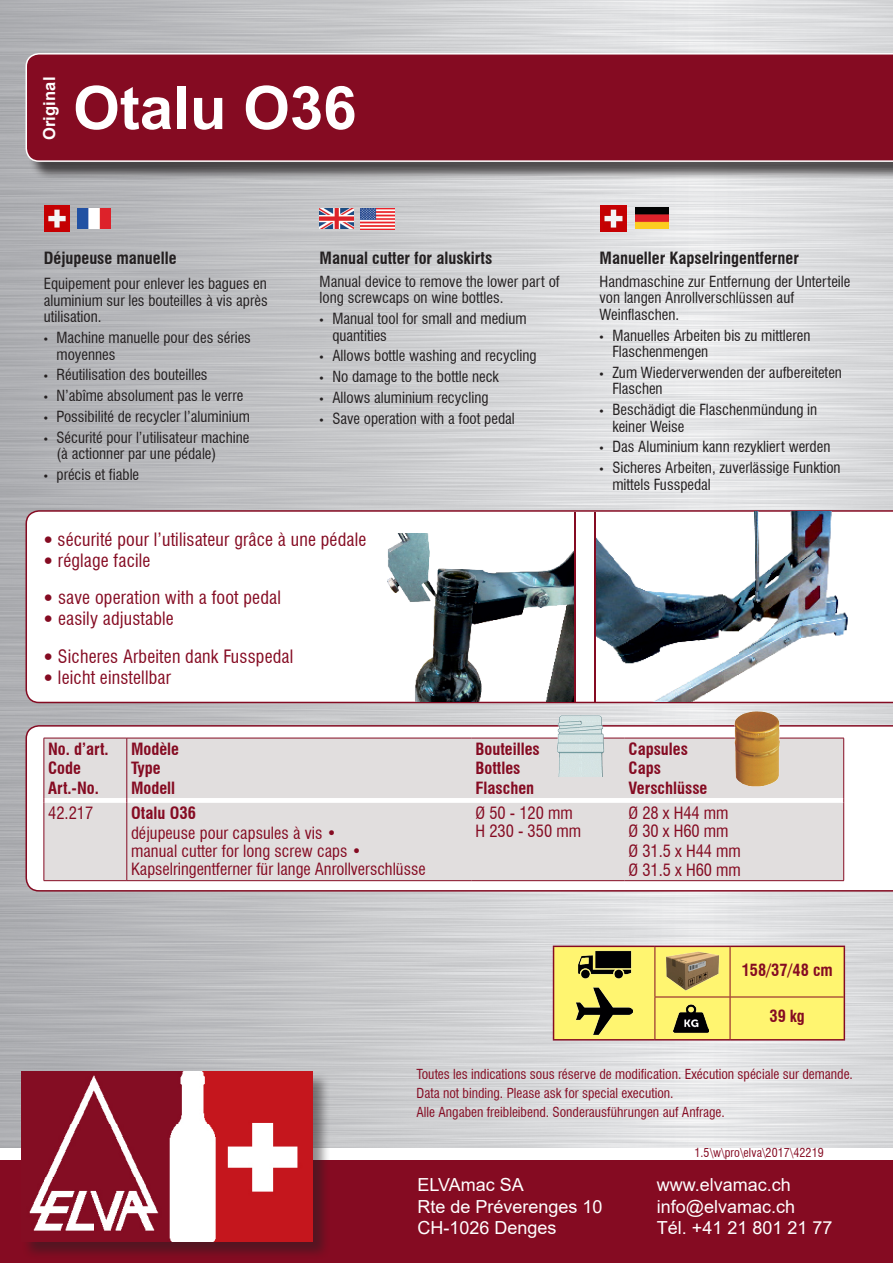
<style>
.page{position:relative;width:893px;height:1263px;background:#fff}
.page>*{position:absolute;margin:0;border:0;box-sizing:border-box;transform-origin:0 0}
.t1{font:700 60px "Arial";color:#fff}
.t2{font:condensed 18px "Swiss 721 BT";letter-spacing:.01em;color:#850b22}
.t3{font:18px/21.6px "Arial";color:#fff}
.t4{font:condensed 16.5px/18px "Swiss 721 BT";color:#850b22}
.t5{font:700 condensed 16.5px "Swiss 721 BT";color:#850b22}
.t6{font:700 condensed 16.5px "Swiss 721 BT";color:#231f20}
.t7{font:700 16.5px "Arial";letter-spacing:.01em;color:#fff}
.t8{font:700 condensed 16.35px "Swiss 721 BT";color:#850b22}
.t9{font:condensed 15px/16.5px "Swiss 721 BT";color:#231f20}
.t10{font:condensed 13.5px "Swiss 721 BT";color:#850b22}
.t11{font:condensed 12px "Swiss 721 BT";letter-spacing:.01em;color:#850b22}
.s1{font-family:"Myriad Pro";font-stretch:normal}
.s2{font-family:"CG Omega";font-style:italic;font-stretch:normal}
</style>
<div class="page">
<img style="left:0;top:0;width:893px;height:1148px">
<div style="left:0;top:1159px;width:893px;height:104px;background:#850b22"></div>
<div style="left:28px;top:55px;width:865px;height:126px;background:#231f20;opacity:.75"></div>
<div style="left:26px;top:53px;width:867px;height:109px;background:#850b22"></div>
<div style="left:22px;top:1072px;width:308px;height:188px;background:#231f20;opacity:.5"></div>
<img style="left:22px;top:1072px;width:290px;height:170px">
<svg style="left:26px;top:725px;width:867px;height:166px"></svg>
<div style="left:45px;top:739px;width:798px;height:141px;background:#e1dede"></div>
<hr style="left:127px;top:738px;width:1px;height:60px;background:#850b22">
<hr style="left:127px;top:803px;width:1px;height:77px;background:#850b22">
<hr style="left:44px;top:738px;width:83px;height:1px;background:#850b22">
<hr style="left:44px;top:738px;width:1px;height:60px;background:#850b22">
<hr style="left:127px;top:738px;width:344px;height:1px;background:#850b22">
<hr style="left:471px;top:738px;width:153px;height:1px;background:#850b22">
<hr style="left:624px;top:738px;width:220px;height:1px;background:#850b22">
<hr style="left:843px;top:738px;width:1px;height:60px;background:#850b22">
<svg style="left:44px;top:798px;width:800px;height:5px"></svg>
<hr style="left:44px;top:803px;width:1px;height:77px;background:#850b22">
<hr style="left:843px;top:803px;width:1px;height:77px;background:#850b22">
<hr style="left:44px;top:880px;width:83px;height:1px;background:#850b22">
<hr style="left:127px;top:880px;width:344px;height:1px;background:#850b22">
<hr style="left:471px;top:880px;width:153px;height:1px;background:#850b22">
<hr style="left:624px;top:880px;width:220px;height:1px;background:#850b22">
<svg style="left:26px;top:510px;width:867px;height:193px"></svg>
<img style="left:635px;top:208px;width:34px;height:20px">
<img style="left:601px;top:205px;width:25px;height:26px">
<img style="left:44px;top:205px;width:26px;height:26px">
<img style="left:77px;top:208px;width:34px;height:21px">
<img style="left:320px;top:208px;width:33px;height:21px">
<img style="left:361px;top:208px;width:33px;height:21px">
<img style="left:376px;top:534px;width:198px;height:168px">
<img style="left:596px;top:512px;width:253px;height:189px">
<div style="left:554px;top:947px;width:290px;height:92px;background:#fff570"></div>
<hr style="left:654px;top:997px;width:76px;height:1px;background:#850b22">
<hr style="left:730px;top:997px;width:114px;height:1px;background:#850b22">
<hr style="left:730px;top:947px;width:1px;height:50px;background:#850b22">
<hr style="left:730px;top:997px;width:1px;height:42px;background:#850b22">
<hr style="left:654px;top:947px;width:1px;height:50px;background:#850b22">
<hr style="left:654px;top:997px;width:1px;height:42px;background:#850b22">
<hr style="left:553px;top:945px;width:102px;height:2px;background:#850b22">
<hr style="left:553px;top:947px;width:1px;height:50px;background:#850b22">
<hr style="left:553px;top:997px;width:1px;height:42px;background:#850b22">
<hr style="left:553px;top:1039px;width:102px;height:1px;background:#850b22">
<hr style="left:655px;top:945px;width:75px;height:2px;background:#850b22">
<hr style="left:730px;top:945px;width:115px;height:2px;background:#850b22">
<hr style="left:844px;top:947px;width:1px;height:50px;background:#850b22">
<hr style="left:844px;top:997px;width:1px;height:42px;background:#850b22">
<hr style="left:655px;top:1039px;width:75px;height:1px;background:#850b22">
<hr style="left:730px;top:1039px;width:115px;height:1px;background:#850b22">
<img style="left:576px;top:950px;width:56px;height:28px">
<img style="left:576px;top:986px;width:56px;height:50px">
<img style="left:665px;top:950px;width:55px;height:41px">
<img style="left:674px;top:1001px;width:34px;height:34px">
<img style="left:733px;top:710px;width:48px;height:76px">
<img style="left:553px;top:712px;width:55px;height:65px">
<hr style="left:594px;top:512px;width:2px;height:190px;background:#850b22">
<hr style="left:574px;top:512px;width:1px;height:189px;background:#850b22">
<p class="t7" style="left:38px;top:140px;width:65px;rotate:-90deg">Original</p>
<p class="t1" style="left:73px;top:66px;width:285px">Otalu O36</p>
<p class="t6" style="left:44px;top:249px;width:134px">Déjupeuse manuelle</p>
<p class="t9" style="left:44px;top:276px;width:225px;text-align:justify">Equipement pour enlever les bagues en aluminium sur les bouteilles à vis après utilisation.</p>
<p class="t9" style="left:57px;top:329px;width:196px;text-indent:-13px"><span class="s1">•</span> Machine manuelle pour des séries moyennes</p>
<p class="t9" style="left:44px;top:367px;width:165px"><span class="s1">•</span> Réutilisation des bouteilles</p>
<p class="t9" style="left:44px;top:387px;width:201px"><span class="s1">•</span> N’abîme absolument pas le verre</p>
<p class="t9" style="left:44px;top:408px;width:208px"><span class="s1">•</span> Possibilité de recycler l’aluminium</p>
<p class="t9" style="left:57px;top:429px;width:195px;text-indent:-13px"><span class="s1">•</span> Sécurité pour l’utilisateur machine (à actionner par une pédale)</p>
<p class="t9" style="left:44px;top:466px;width:97px"><span class="s1">•</span> précis et fiable</p>
<p class="t6" style="left:320px;top:248px;width:174px">Manual cutter for aluskirts</p>
<p class="t9" style="left:320px;top:273px;width:242px">Manual device to remove the lower part of long screwcaps on wine bottles.</p>
<p class="t9" style="left:332px;top:310px;width:196px;text-indent:-13px"><span class="s1">•</span> Manual tool for small and medium quantities</p>
<p class="t9" style="left:320px;top:348px;width:219px"><span class="s1">•</span> Allows bottle washing and recycling</p>
<p class="t9" style="left:320px;top:368px;width:181px"><span class="s1">•</span> No damage to the bottle neck</p>
<p class="t9" style="left:320px;top:389px;width:170px"><span class="s1">•</span> Allows aluminium recycling</p>
<p class="t9" style="left:320px;top:410px;width:197px"><span class="s1">•</span> Save operation with a foot pedal</p>
<p class="t6" style="left:600px;top:249px;width:201px">Manueller Kapselringentferner</p>
<p class="t9" style="left:600px;top:273px;width:252px">Handmaschine zur Entfernung der Unterteile von langen Anrollverschlüssen auf<br>Weinflaschen.</p>
<p class="t9" style="left:612px;top:327px;width:200px;text-indent:-13px"><span class="s1">•</span> Manuelles Arbeiten bis zu mittleren<br>Flaschenmengen</p>
<p class="t9" style="left:612px;top:364px;width:231px;text-indent:-13px"><span class="s1">•</span> Zum Wiederverwenden der aufbereiteten<br>Flaschen</p>
<p class="t9" style="left:612px;top:401px;width:206px;text-indent:-13px"><span class="s1">•</span> Beschädigt die Flaschenmündung in keiner Weise</p>
<p class="t9" style="left:600px;top:439px;width:232px"><span class="s1">•</span> Das Aluminium kann rezykliert werden</p>
<p class="t9" style="left:612px;top:459px;width:230px;text-indent:-13px"><span class="s1">•</span> Sicheres Arbeiten, zuverlässige Funktion mittels Fusspedal</p>
<p class="t2" style="left:44px;top:529px;width:324px"><span class="s2">•</span> sécurité pour l’utilisateur grâce à une pédale</p>
<p class="t2" style="left:44px;top:550px;width:108px"><span class="s2">•</span> réglage facile</p>
<p class="t2" style="left:44px;top:587px;width:239px"><span class="s2">•</span> save operation with a foot pedal</p>
<p class="t2" style="left:44px;top:608px;width:132px"><span class="s2">•</span> easily adjustable</p>
<p class="t2" style="left:44px;top:645px;width:251px"><span class="s2">•</span> Sicheres Arbeiten dank Fusspedal</p>
<p class="t2" style="left:44px;top:666px;width:129px"><span class="s2">•</span> leicht einstellbar</p>
<p class="t5" style="left:48px;top:739px;width:62px">No. d’art.</p>
<p class="t5" style="left:48px;top:758px;width:34px">Code</p>
<p class="t5" style="left:48px;top:778px;width:52px">Art.-No.</p>
<p class="t5" style="left:131px;top:739px;width:50px">Modèle</p>
<p class="t5" style="left:131px;top:758px;width:31px">Type</p>
<p class="t5" style="left:131px;top:778px;width:46px">Modell</p>
<p class="t5" style="left:476px;top:739px;width:66px">Bouteilles</p>
<p class="t5" style="left:476px;top:758px;width:46px">Bottles</p>
<p class="t5" style="left:476px;top:778px;width:60px">Flaschen</p>
<p class="t5" style="left:629px;top:739px;width:61px">Capsules</p>
<p class="t5" style="left:629px;top:758px;width:34px">Caps</p>
<p class="t5" style="left:629px;top:778px;width:80px">Verschlüsse</p>
<p class="t4" style="left:48px;top:804px;width:47px">42.217</p>
<p class="t5" style="left:131px;top:803px;width:67px">Otalu O36</p>
<p class="t4" style="left:131px;top:824px;width:296px">déjupeuse pour capsules à vis •<br>manual cutter for long screw caps •<br>Kapselringentferner für lange Anrollverschlüsse</p>
<p class="t4" style="left:476px;top:804px;width:107px">Ø 50 - 120 mm<br>H 230 - 350 mm</p>
<p class="t4" style="left:629px;top:804px;width:101px">Ø 28 x H44 mm<br>Ø 30 x H60 mm</p>
<p class="t4" style="left:629px;top:842px;width:114px">Ø 31.5 x H44 mm</p>
<p class="t4" style="left:629px;top:861px;width:114px">Ø 31.5 x H60 mm</p>
<p class="t8" style="left:742px;top:960px;width:92px">158/37/48 cm</p>
<p class="t8" style="left:769px;top:1006px;width:37px">39 kg</p>
<p class="t10" style="left:416px;top:1066px;width:438px">Toutes les indications sous réserve de modification. Exécution spéciale sur demande.</p>
<p class="t10" style="left:416px;top:1085px;width:259px">Data not binding. Please ask for special execution.</p>
<p class="t10" style="left:416px;top:1104px;width:310px">Alle Angaben freibleibend. Sonderausführungen auf Anfrage.</p>
<p class="t11" style="left:694px;top:1146px;width:131px">1.5\w\pro\elva\2017\42219</p>
<p class="t3" style="left:417px;top:1174px;width:187px">ELVAmac SA<br>Rte de Préverenges 10<br>CH-1026 Denges</p>
<p class="t3" style="left:657px;top:1174px;width:177px">www.elvamac.ch info@elvamac.ch<br>Tél. +41 21 801 21 77</p>
</div>
